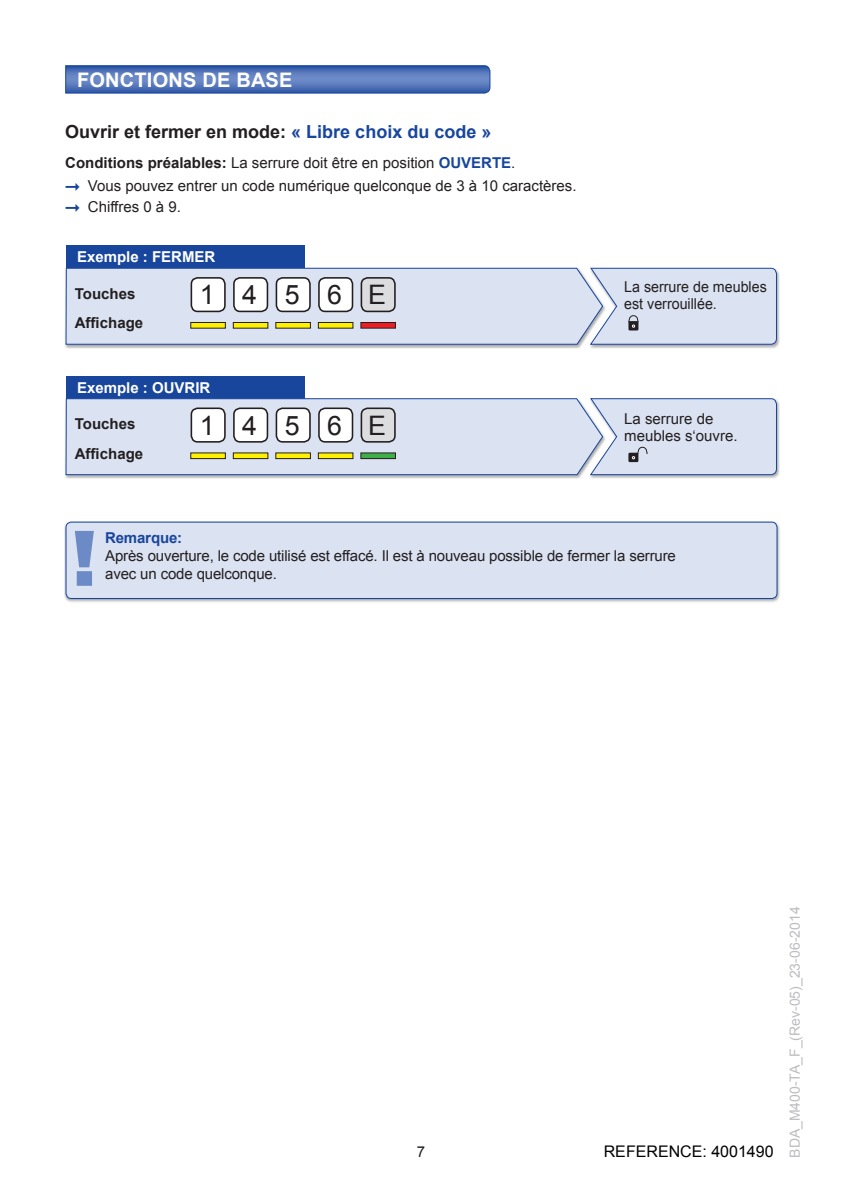
<style>
.page{position:relative;width:842px;height:1191px;background:#fff}
.page>*{position:absolute;margin:0;border:0;box-sizing:border-box;transform-origin:0 0}
.t1{font:26.8px "Arial";letter-spacing:1.03em;color:#231f20}
.t2{font:700 20px "Arial";letter-spacing:.01em;color:#fff}
.t3{font:700 18px "Arial";color:#231f20}
.t4{font:16px "Arial";color:#000}
.t5{font:15px/23.6px "Arial";color:#231f20}
.t6{font:15px/17px "Arial";color:#231f20;scale:.95 1}
.t7{font:700 15px "Arial";color:#231f20}
.t8{font:700 15px "Arial";color:#fff}
.t9{font:700 15px "Arial";letter-spacing:-.01em;color:#18469d}
.t10{font:15px "Arial";color:#231f20}
.t11{font:14px "Arial";color:#bcbdc0}
.s1{color:#18469d}
.s2{font-weight:700}
.s3{font-weight:700;color:#18469d}
</style>
<div class="page">
<svg style="left:65px;top:65px;width:426px;height:29px"></svg>
<div style="left:64px;top:521px;width:716px;height:82px;background:#231f20;opacity:.4"></div>
<div style="left:66px;top:522px;width:711px;height:76px;background:#dbe2f2;border-radius:5px"></div>
<svg style="left:75px;top:531px;width:19px;height:55px"></svg>
<div style="left:66px;top:522px;width:711px;height:77px;border:1px solid #18469d;border-radius:5px"></div>
<div style="left:66px;top:245px;width:239px;height:23px;background:#18469d"></div>
<div style="left:64px;top:267px;width:542px;height:82px;background:#231f20;opacity:.4"></div>
<svg style="left:65px;top:268px;width:524px;height:77px"></svg>
<div style="left:589px;top:267px;width:191px;height:81px;background:#231f20;opacity:.4"></div>
<svg style="left:590px;top:268px;width:187px;height:77px"></svg>
<div style="left:66px;top:376px;width:239px;height:22px;background:#18469d"></div>
<div style="left:64px;top:398px;width:542px;height:81px;background:#231f20;opacity:.4"></div>
<svg style="left:65px;top:398px;width:524px;height:77px"></svg>
<div style="left:589px;top:397px;width:191px;height:81px;background:#231f20;opacity:.4"></div>
<svg style="left:590px;top:398px;width:187px;height:77px"></svg>
<h2 class="t2" style="left:77px;top:69px;width:217px">FONCTIONS DE BASE</h2>
<p class="t3" style="left:65px;top:122px;width:428px">Ouvrir et fermer en mode: <span class="s1">« Libre choix du code »</span></p>
<p class="t5" style="left:88px;top:151px;width:490px;text-indent:-23px"><span class="s2">Conditions préalables:</span> La serrure doit être en position <span class="s3">OUVERTE</span>.<br>Vous pouvez entrer un code numérique quelconque de 3 à 10 caractères.</p>
<p class="t5" style="left:88px;top:195px;width:95px">Chiffres 0 à 9.</p>
<p class="t8" style="left:77px;top:248px;width:140px">Exemple : FERMER</p>
<p class="t7" style="left:75px;top:285px;width:62px">Touches</p>
<h1 class="t1" style="left:200px;top:280px;width:188px">1456E</h1>
<p class="t7" style="left:75px;top:315px;width:70px">Affichage</p>
<p class="t8" style="left:77px;top:379px;width:135px">Exemple : OUVRIR</p>
<p class="t7" style="left:75px;top:416px;width:62px">Touches</p>
<h1 class="t1" style="left:200px;top:410px;width:188px">1456E</h1>
<p class="t7" style="left:75px;top:445px;width:70px">Affichage</p>
<p class="t6" style="left:624px;top:279px;width:152px">La serrure de meubles est verrouillée.</p>
<p class="t5" style="left:624px;top:410px;width:115px;line-height:17px">La serrure de meubles s‘ouvre.</p>
<p class="t9" style="left:105px;top:529px;width:79px">Remarque:</p>
<p class="t5" style="left:105px;top:547px;width:572px;line-height:18px">Après ouverture, le code utilisé est effacé. Il est à nouveau possible de fermer la serrure avec un code quelconque.</p>
<p class="t10" style="left:417px;top:1141px;width:10px">7</p>
<p class="t4" style="left:604px;top:1141px;width:171px">REFERENCE: 4001490</p>
<p class="t11" style="left:787px;top:1157px;width:253px;rotate:-90deg">BDA_M400-TA_F_(Rev-05)_23-06-2014</p>
</div>
